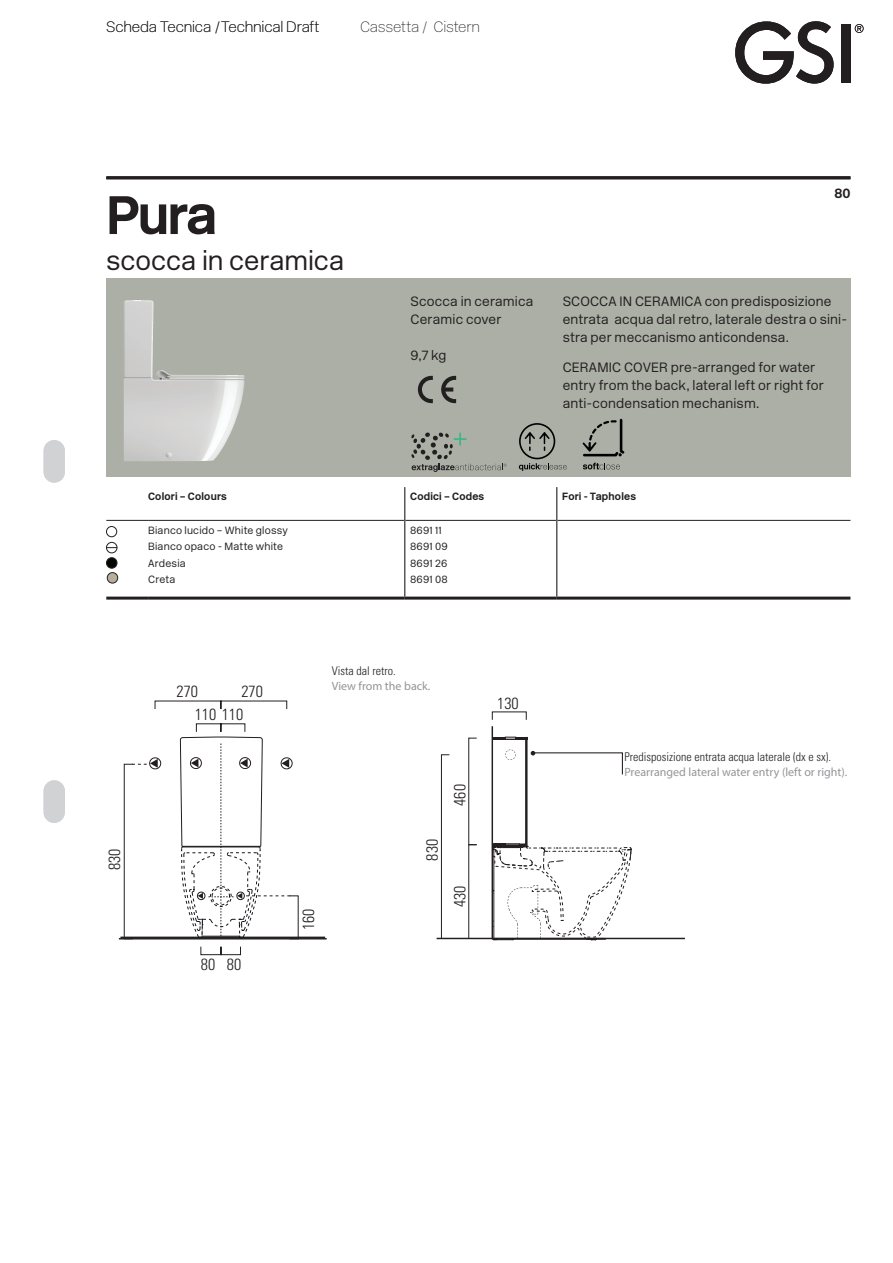
<style>
.page{position:relative;width:893px;height:1263px;background:#fff}
.page>*{position:absolute;margin:0;border:0;box-sizing:border-box;transform-origin:0 0}
.t1{font:700 54px "New Rail Alphabet";color:#231f20}
.t2{font:300 27px "New Rail Alphabet";letter-spacing:-.005em;color:#231f20}
.t3{font:300 condensed 16.2px/22.8px "Univers LT Std";color:#231f20}
.t4{font:15px "New Rail Alphabet Off White";letter-spacing:-.015em;color:#231f20}
.t5{font:300 13.5px/18px "New Rail Alphabet";letter-spacing:.01em;color:#231f20}
.t6{font:700 13.5px "New Rail Alphabet";color:#231f20}
.t7{font:12px "Myriad Pro";color:#939598}
.t8{font:300 condensed 12px "Univers LT Std";color:#231f20}
.t9{font:300 10.5px/16.5px "New Rail Alphabet";letter-spacing:.02em;color:#231f20}
.t10{font:700 10.5px "New Rail Alphabet";letter-spacing:.02em;color:#231f20}
</style>
<div class="page">
<div style="left:44px;top:440px;width:21px;height:43px;background:#d1d2d4;border-radius:11px"></div>
<div style="left:44px;top:780px;width:21px;height:43px;background:#d1d2d4;border-radius:11px"></div>
<svg style="left:735px;top:21px;width:99px;height:63px"></svg>
<div style="left:841px;top:24px;width:9px;height:58px;background:#231f20"></div>
<svg style="left:855px;top:24px;width:9px;height:9px"></svg>
<div style="left:106px;top:278px;width:744px;height:198px;background:#acafa6"></div>
<hr style="left:106px;top:176px;width:744px;height:3px;background:#231f20">
<hr style="left:106px;top:520px;width:42px;height:1px;background:#231f20">
<hr style="left:148px;top:520px;width:256px;height:1px;background:#231f20">
<hr style="left:405px;top:520px;width:151px;height:1px;background:#231f20">
<hr style="left:557px;top:520px;width:293px;height:1px;background:#231f20">
<hr style="left:106px;top:597px;width:42px;height:3px;background:#231f20">
<hr style="left:148px;top:597px;width:257px;height:3px;background:#231f20">
<hr style="left:557px;top:597px;width:293px;height:3px;background:#231f20">
<hr style="left:404px;top:487px;width:1px;height:33px;background:#231f20">
<hr style="left:556px;top:487px;width:1px;height:33px;background:#231f20">
<hr style="left:404px;top:520px;width:1px;height:77px;background:#231f20">
<hr style="left:556px;top:520px;width:1px;height:77px;background:#231f20">
<hr style="left:405px;top:597px;width:152px;height:3px;background:#231f20">
<div style="left:106px;top:526px;width:11px;height:11px;border:1px solid #231f20;border-radius:50%"></div>
<svg style="left:418px;top:376px;width:15px;height:27px"></svg>
<svg style="left:441px;top:376px;width:15px;height:27px"></svg>
<svg style="left:519px;top:423px;width:48px;height:48px"></svg>
<svg style="left:583px;top:463px;width:37px;height:6px"></svg>
<svg style="left:582px;top:419px;width:42px;height:37px"></svg>
<svg style="left:411px;top:432px;width:95px;height:40px"></svg>
<div style="left:106px;top:542px;width:11px;height:11px;border:1px solid #231f20;border-radius:50%"></div>
<div style="left:107px;top:573px;width:11px;height:10px;background:#b8ae9d;border-radius:50%"></div>
<div style="left:107px;top:572px;width:11px;height:11px;border:1px solid #231f20;border-radius:50%"></div>
<div style="left:106px;top:558px;width:11px;height:10px;background:#040503;border-radius:50%"></div>
<div style="left:106px;top:557px;width:11px;height:11px;border:1px solid #231f20;border-radius:50%"></div>
<div style="left:441px;top:755px;width:8px;height:183px;border:1px solid #231f20"></div>
<hr style="left:492px;top:726px;width:1px;height:213px;background:#231f20">
<hr style="left:437px;top:938px;width:248px;height:1px;background:#231f20">
<svg style="left:492px;top:737px;width:140px;height:203px"></svg>
<hr style="left:119px;top:938px;width:208px;height:1px;background:#231f20">
<div style="left:124px;top:764px;width:9px;height:175px;border:1px solid #231f20"></div>
<hr style="left:120px;top:936px;width:205px;height:2px;background:#231f20">
<svg style="left:132px;top:701px;width:161px;height:255px"></svg>
<div style="left:212px;top:888px;width:18px;height:17px;border:1px dashed #16151b;border-radius:50%"></div>
<img style="left:123px;top:300px;width:122px;height:161px">
<p class="t4" style="left:106px;top:18px;width:215px">Scheda Tecnica /Technical Draft</p>
<p class="t4" style="left:360px;top:18px;width:122px">Cassetta / Cistern</p>
<h1 class="t1" style="left:106px;top:179px;width:112px">Pura</h1>
<h2 class="t2" style="left:106px;top:243px;width:239px">scocca in ceramica</h2>
<p class="t6" style="left:834px;top:184px;width:17px">80</p>
<p class="t5" style="left:411px;top:292px;width:124px">Scocca in ceramica<br>Ceramic cover</p>
<p class="t5" style="left:411px;top:346px;width:37px">9,7 kg</p>
<p class="t5" style="left:411px;top:292px;width:65px">Wc<br>55×36 m</p>
<p class="t5" style="left:563px;top:292px;width:286px">SCOCCA IN CERAMICA con predisposizione entrata acqua dal retro, laterale destra o sini&shy;stra per meccanismo anticondensa.</p>
<p class="t5" style="left:563px;top:358px;width:263px">CERAMIC COVER pre-arranged for water entry from the back, lateral left or right for anti-condensation mechanism.</p>
<p class="t5" style="left:563px;top:292px;width:90px">WC SOSPESO.</p>
<p class="t5" style="left:563px;top:328px;width:108px">WALL-HUNG WC.</p>
<p class="t10" style="left:148px;top:490px;width:80px">Colori – Colours</p>
<p class="t10" style="left:410px;top:490px;width:76px">Codici – Codes</p>
<p class="t10" style="left:562px;top:490px;width:75px">Fori - Tapholes</p>
<p class="t9" style="left:148px;top:521px;width:141px">Bianco lucido – White glossy<br>Bianco opaco - Matte white<br>Ardesia<br>Creta</p>
<p class="t9" style="left:410px;top:521px;width:39px">8691 11<br>8691 09<br>8691 26<br>8691 08</p>
<p class="t3" style="left:103px;top:870px;width:23px;rotate:-90deg">830</p>
<p class="t3" style="left:177px;top:680px;width:23px">270</p>
<p class="t3" style="left:195px;top:680px;width:70px;text-indent:47px">270<br>110 110</p>
<p class="t3" style="left:201px;top:952px;width:42px">80 80</p>
<p class="t8" style="left:332px;top:664px;width:65px">Vista dal retro.</p>
<p class="t7" style="left:332px;top:678px;width:100px">View from the back.</p>
<p class="t3" style="left:297px;top:930px;width:23px;rotate:-90deg">160</p>
<p class="t3" style="left:421px;top:860px;width:23px;rotate:-90deg">830</p>
<p class="t3" style="left:448px;top:806px;width:23px;rotate:-90deg">460</p>
<p class="t3" style="left:448px;top:907px;width:23px;rotate:-90deg">430</p>
<p class="t3" style="left:497px;top:692px;width:23px">130</p>
<p class="t8" style="left:624px;top:750px;width:208px">Predisposizione entrata acqua laterale (dx e sx).</p>
<p class="t7" style="left:624px;top:764px;width:224px">Prearranged lateral water entry (left or right).</p>
</div>
